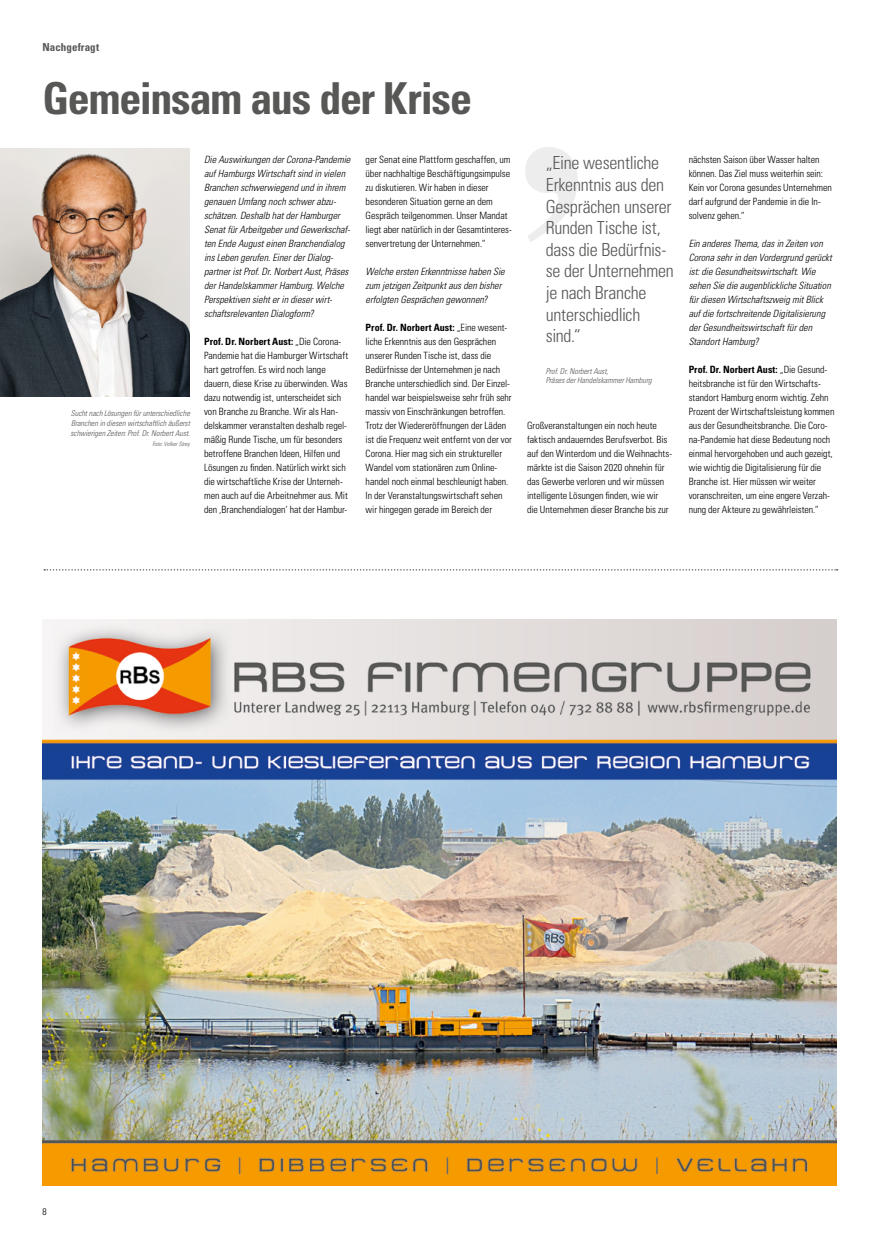
<style>
.page{position:relative;width:879px;height:1248px;background:#fff}
.page>*{position:absolute;margin:0;border:0;box-sizing:border-box;transform-origin:0 0}
.t1{font:700 condensed 44px "Univers LT Std";letter-spacing:-.025em;color:#575756}
.t2{font:300 condensed 18px/21.6px "Univers LT Std";letter-spacing:-.015em;color:#575756}
.t3{font:700 condensed 11px "Univers LT Std";letter-spacing:.005em;color:#575756}
.t4{font:300 condensed 10px/14px "Univers LT Std";letter-spacing:-.005em;color:#000}
.t5{font:italic 300 condensed 10px/14px "Univers LT Std";letter-spacing:.005em;color:#000}
.t6{font:300 condensed 9.5px "Univers LT Std";color:#000}
.t7{font:italic 300 condensed 8px/10px "Univers LT Std";color:#575756;text-align:justify}
.t8{font:italic 300 condensed 6px "Univers LT Std";letter-spacing:-.005em;color:#575756}
.s1{font-weight:700}
</style>
<div class="page">
<img style="left:43px;top:619px;width:793px;height:566px">
<img style="left:0;top:149px;width:190px;height:247px">
<svg style="left:525px;top:147px;width:53px;height:95px"></svg>
<svg style="left:44px;top:569px;width:793px;height:1px"></svg>
<p class="t3" style="left:43px;top:40px;width:58px">Nachgefragt</p>
<h1 class="t1" style="left:43px;top:71px;width:431px">Gemeinsam aus der Krise</h1>
<p class="t7" style="left:70px;top:408px;width:121px">Sucht nach Lösungen für unterschiedliche Branchen in diesen wirtschaftlich äußerst schwierigen Zeiten: Prof. Dr. Norbert Aust.</p>
<p class="t8" style="left:152px;top:440px;width:39px">Foto: Volker Strey</p>
<p class="t5" style="left:204px;top:152px;width:148px">Die Auswirkungen der Corona-Pandemie auf Hamburgs Wirtschaft sind in vielen Branchen schwerwiegend und in ihrem genauen Umfang noch schwer abzu&shy;schätzen. Deshalb hat der Hamburger Senat für Arbeitgeber und Gewerkschaf&shy;ten Ende August einen Branchendialog ins Leben gerufen. Einer der Dialog&shy;partner ist Prof. Dr. Norbert Aust, Präses der Handelskammer Hamburg. Welche Perspektiven sieht er in dieser wirt&shy;schaftsrelevanten Dialogform?</p>
<p class="t4" style="left:204px;top:334px;width:146px"><span class="s1">Prof. Dr. Norbert Aust:</span> „Die Corona-Pandemie hat die Hamburger Wirtschaft hart getroffen. Es wird noch lange dauern, diese Krise zu überwinden. Was dazu notwendig ist, unterscheidet sich von Branche zu Branche. Wir als Han&shy;delskammer veranstalten deshalb regel&shy;mäßig Runde Tische, um für besonders betroffene Branchen Ideen, Hilfen und Lösungen zu finden. Natürlich wirkt sich die wirtschaftliche Krise der Unterneh&shy;men auch auf die Arbeitnehmer aus. Mit den ‚Branchendialogen‘ hat der Hambur-</p>
<p class="t4" style="left:365px;top:152px;width:148px">ger Senat eine Plattform geschaffen, um über nachhaltige Beschäftigungsimpulse zu diskutieren. Wir haben in dieser besonderen Situation gerne an dem Gespräch teilgenommen. Unser Mandat liegt aber natürlich in der Gesamtinteres&shy;senvertretung der Unternehmen.“</p>
<p class="t5" style="left:365px;top:264px;width:141px">Welche ersten Erkenntnisse haben Sie zum jetzigen Zeitpunkt aus den bisher erfolgten Gesprächen gewonnen?</p>
<p class="t4" style="left:365px;top:320px;width:148px"><span class="s1">Prof. Dr. Norbert Aust:</span> „Eine wesent&shy;liche Erkenntnis aus den Gesprächen unserer Runden Tische ist, dass die Bedürfnisse der Unternehmen je nach Branche unterschiedlich sind. Der Einzel&shy;handel war beispielsweise sehr früh sehr massiv von Einschränkungen betroffen.<br>Trotz der Wiedereröffnungen der Läden ist die Frequenz weit entfernt von der vor Corona. Hier mag sich ein struktureller Wandel vom stationären zum Online&shy;handel noch einmal beschleunigt haben.<br>In der Veranstaltungswirtschaft sehen wir hingegen gerade im Bereich der</p>
<h2 class="t2" style="left:546px;top:152px;width:130px">„Eine wesentliche<br>Erkenntnis aus den<br>Gesprächen unserer<br>Runden Tische ist, dass die Bedürfnis&shy;se der Unternehmen je nach Branche unterschiedlich sind.“</h2>
<p class="t7" style="left:546px;top:366px;width:107px;line-height:9.6px">Prof. Dr. Norbert Aust,<br>Präses der Handelskammer Hamburg</p>
<p class="t4" style="left:527px;top:418px;width:146px">Großveranstaltungen ein noch heute faktisch andauerndes Berufsverbot. Bis auf den Winterdom und die Weihnachts&shy;märkte ist die Saison 2020 ohnehin für das Gewerbe verloren und wir müssen intelligente Lösungen finden, wie wir<br>die Unternehmen dieser Branche bis zur</p>
<p class="t4" style="left:688px;top:152px;width:145px">nächsten Saison über Wasser halten können. Das Ziel muss weiterhin sein:<br>Kein vor Corona gesundes Unternehmen darf aufgrund der Pandemie in die In&shy;solvenz gehen.“</p>
<p class="t5" style="left:688px;top:236px;width:145px">Ein anderes Thema, das in Zeiten von Corona sehr in den Vordergrund gerückt ist: die Gesundheitswirtschaft. Wie sehen Sie die augenblickliche Situation für diesen Wirtschaftszweig mit Blick auf die fortschreitende Digitalisierung der Gesundheitswirtschaft für den Standort Hamburg?</p>
<p class="t4" style="left:688px;top:362px;width:147px"><span class="s1">Prof. Dr. Norbert Aust:</span> „Die Gesund&shy;heitsbranche ist für den Wirtschafts&shy;standort Hamburg enorm wichtig. Zehn Prozent der Wirtschaftsleistung kommen aus der Gesundheitsbranche. Die Coro&shy;na-Pandemie hat diese Bedeutung noch einmal hervorgehoben und auch gezeigt, wie wichtig die Digitalisierung für die Branche ist. Hier müssen wir weiter voranschreiten, um eine engere Verzah&shy;nung der Akteure zu gewährleisten.“</p>
<p class="t6" style="left:43px;top:1205px;width:6px">8</p>
</div>
